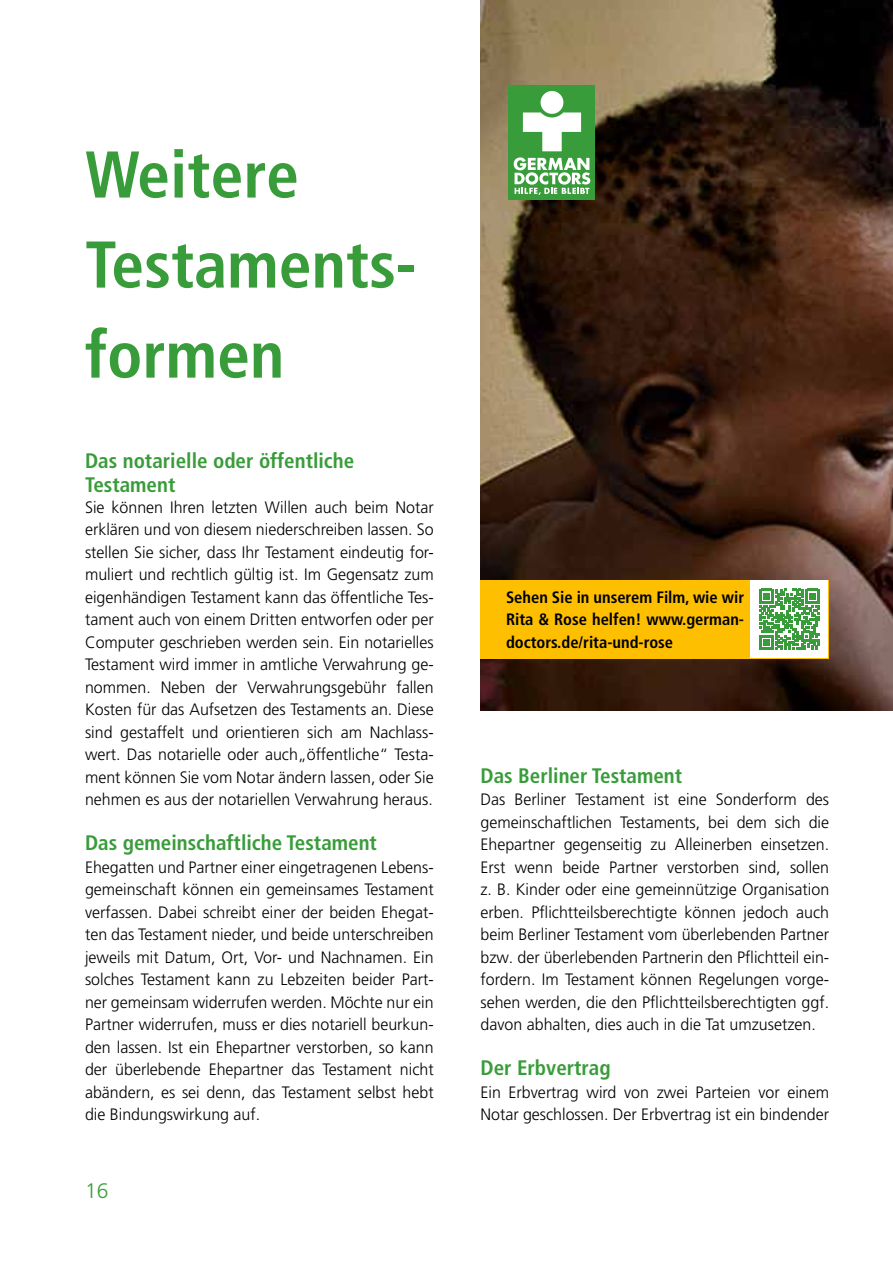
<style>
.page{position:relative;width:893px;height:1263px;background:#fff}
.page>*{position:absolute;margin:0;border:0;box-sizing:border-box;transform-origin:0 0}
.t1{font:700 condensed 66px/90px "Frutiger LT Pro";color:#399c3a}
.t2{font:700 condensed 21px/24px "Frutiger LT Pro";color:#399c3a}
.t3{font:300 21px "Frutiger LT Pro";color:#399c3a}
.t4{font:300 16.5px/22.5px "Frutiger LT Pro";color:#000;text-align:justify}
.t5{font:700 condensed 16.5px/22.5px "Frutiger LT Pro";color:#000;text-align:justify}
</style>
<div class="page">
<img style="left:480px;top:0;width:413px;height:711px">
<div style="left:480px;top:580px;width:349px;height:79px;background:#fdbf00"></div>
<div style="left:751px;top:580px;width:77px;height:78px;background:#fff"></div>
<svg style="left:759px;top:589px;width:61px;height:61px"></svg>
<div style="left:509px;top:85px;width:86px;height:115px;background:#399c3a"></div>
<svg style="left:523px;top:91px;width:58px;height:60px"></svg>
<svg style="left:514px;top:157px;width:76px;height:38px"></svg>
<h1 class="t1" style="left:85px;top:130px;width:333px">Weitere<br>Testaments&shy;formen</h1>
<p class="t2" style="left:85px;top:448px;width:271px">Das notarielle oder öffentliche<br>Testament</p>
<p class="t4" style="left:85px;top:496px;width:350px">Sie können Ihren letzten Willen auch beim Notar erklären und von diesem niederschreiben lassen. So stellen Sie sicher, dass Ihr Testament eindeutig for&shy;muliert und rechtlich gültig ist. Im Gegensatz zum eigenhändigen Testament kann das öffentliche Tes&shy;tament auch von einem Dritten entworfen oder per Computer geschrieben werden sein. Ein notarielles Testament wird immer in amtliche Verwahrung ge&shy;nommen. Neben der Verwahrungsgebühr fallen Kosten für das Aufsetzen des Testaments an. Diese sind gestaffelt und orientieren sich am Nachlass&shy;wert. Das notarielle oder auch„öffentliche“ Testa&shy;ment können Sie vom Notar ändern lassen, oder Sie nehmen es aus der notariellen Verwahrung heraus.</p>
<p class="t2" style="left:85px;top:831px;width:293px">Das gemeinschaftliche Testament</p>
<p class="t4" style="left:85px;top:856px;width:350px">Ehegatten und Partner einer eingetragenen Lebens&shy;gemeinschaft können ein gemeinsames Testament verfassen. Dabei schreibt einer der beiden Ehegat&shy;ten das Testament nieder, und beide unterschreiben jeweils mit Datum, Ort, Vor- und Nachnamen. Ein solches Testament kann zu Lebzeiten beider Part&shy;ner gemeinsam widerrufen werden. Möchte nur ein Partner widerrufen, muss er dies notariell beurkun&shy;den lassen. Ist ein Ehepartner verstorben, so kann der überlebende Ehepartner das Testament nicht abändern, es sei denn, das Testament selbst hebt die Bindungswirkung auf.</p>
<p class="t3" style="left:85px;top:1179px;width:25px">16</p>
<p class="t5" style="left:506px;top:586px;width:240px">Sehen Sie in unserem Film, wie wir Rita &amp; Rose helfen! www.german&shy;doctors.de/rita-und-rose</p>
<p class="t2" style="left:480px;top:763px;width:203px">Das Berliner Testament</p>
<p class="t4" style="left:480px;top:788px;width:350px">Das Berliner Testament ist eine Sonderform des gemeinschaftlichen Testaments, bei dem sich die Ehepartner gegenseitig zu Alleinerben einsetzen.<br>Erst wenn beide Partner verstorben sind, sollen z. B. Kinder oder eine gemeinnützige Organisation erben. Pflichtteilsberechtigte können jedoch auch beim Berliner Testament vom überlebenden Partner bzw. der überlebenden Partnerin den Pflichtteil ein&shy;fordern. Im Testament können Regelungen vorge&shy;sehen werden, die den Pflichtteilsberechtigten ggf. davon abhalten, dies auch in die Tat umzusetzen.</p>
<p class="t2" style="left:480px;top:1056px;width:132px">Der Erbvertrag</p>
<p class="t4" style="left:480px;top:1081px;width:350px">Ein Erbvertrag wird von zwei Parteien vor einem<br>Notar geschlossen. Der Erbvertrag ist ein bindender</p>
</div>
